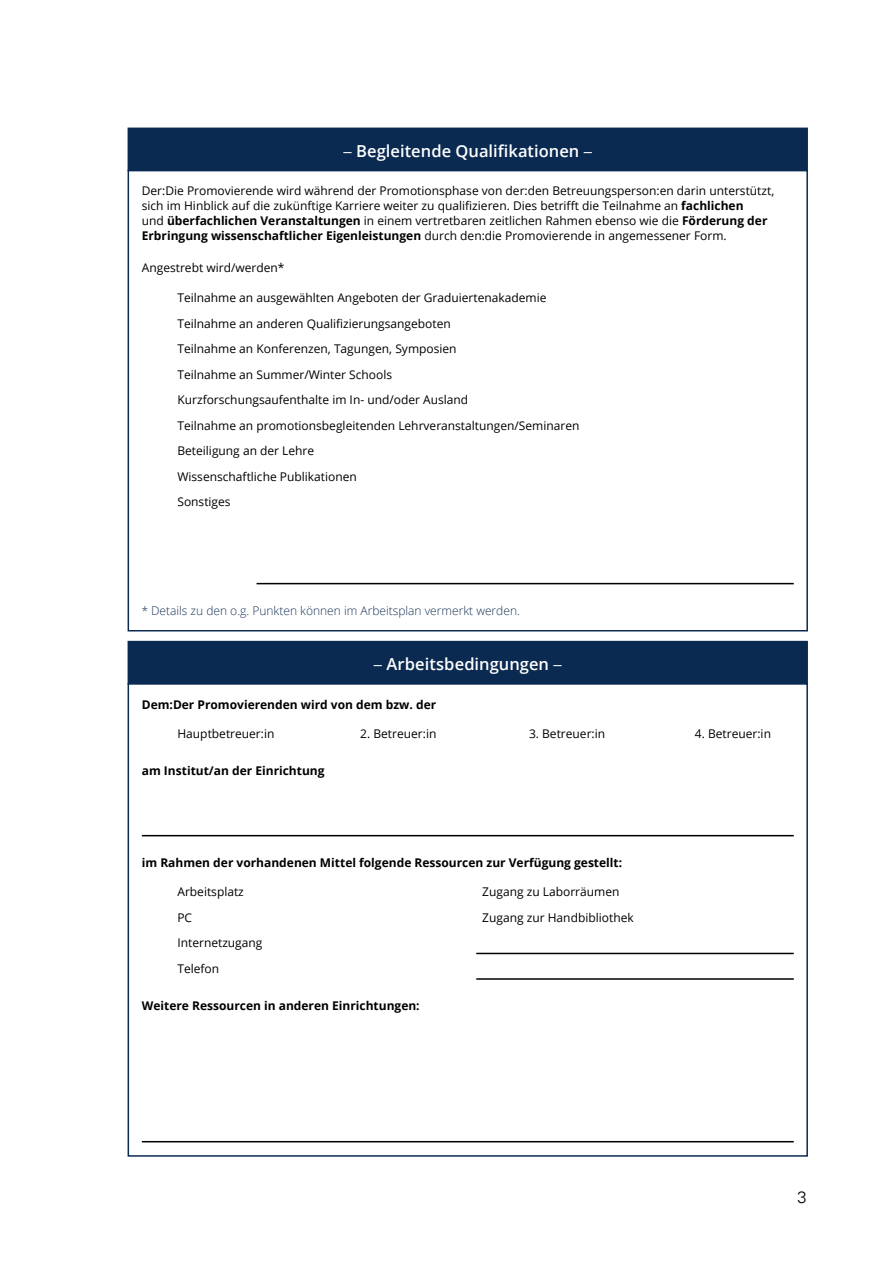
<style>
.page{position:relative;width:893px;height:1263px;background:#fff}
.page>*{position:absolute;margin:0;border:0;box-sizing:border-box;transform-origin:0 0}
.H2_Zwischenüberschri{font:600 16.5px "Open Sans";letter-spacing:.005em;color:#fff}
.t1{font:300 16.5px "Univers";color:#000}
.p_Fliesstext{font:12px/15px "Open Sans";color:#000}
.p_Fliesstext_fett{font:700 12px "Open Sans";color:#000}
.p_Fußnoten{font:300 12px "Open Sans";color:#193457}
.s1{font-family:"Univers";font-weight:400}
.s2{font-weight:700}
.s3{font-size:11.4px}
</style>
<div class="page">
<div style="left:128px;top:128px;width:679px;height:42px;background:#0b2a51"></div>
<hr style="left:257px;top:583px;width:537px;height:1px;background:#000">
<div style="left:128px;top:170px;width:680px;height:461px;border:2px solid #0b2a51"></div>
<div style="left:128px;top:641px;width:679px;height:43px;background:#0b2a51"></div>
<hr style="left:142px;top:835px;width:652px;height:1px;background:#000">
<hr style="left:476px;top:953px;width:318px;height:1px;background:#000">
<hr style="left:476px;top:978px;width:318px;height:2px;background:#000">
<hr style="left:142px;top:1141px;width:652px;height:1px;background:#000">
<div style="left:128px;top:683px;width:680px;height:474px;border:2px solid #0b2a51"></div>
<h2 class="H2_Zwischenüberschri" style="left:344px;top:140px;width:250px"><span class="s1">–</span> Begleitende Qualifikationen <span class="s1">–</span></h2>
<p class="p_Fliesstext" style="left:142px;top:183px;width:634px">Der:Die Promovierende wird während der Promotionsphase von der:den Betreuungsperson:en darin unterstützt, sich im Hinblick auf die zukünftige Karriere weiter zu qualifizieren. Dies betrifft die Teilnahme an <span class="s2">fachlichen<br></span>und <span class="s2">überfachlichen Veranstaltungen</span> in einem vertretbaren zeitlichen Rahmen ebenso wie die <span class="s2">Förderung der Erbringung wissenschaftlicher Eigenleistungen</span> durch den:die Promovierende in angemessener Form.</p>
<p class="p_Fliesstext" style="left:142px;top:260px;width:144px">Angestrebt wird/werden*</p>
<p class="p_Fliesstext" style="left:177px;top:290px;width:371px">Teilnahme an ausgewählten Angeboten der Graduiertenakademie</p>
<p class="p_Fliesstext" style="left:177px;top:315px;width:275px">Teilnahme an anderen Qualifizierungsangeboten</p>
<p class="p_Fliesstext" style="left:177px;top:341px;width:281px">Teilnahme an Konferenzen, Tagungen, Symposien</p>
<p class="p_Fliesstext" style="left:177px;top:367px;width:216px">Teilnahme an Summer/Winter Schools</p>
<p class="p_Fliesstext" style="left:177px;top:392px;width:292px">Kurzforschungsaufenthalte im In- und/oder Ausland</p>
<p class="p_Fliesstext" style="left:177px;top:418px;width:404px">Teilnahme an promotionsbegleitenden Lehrveranstaltungen/Seminaren</p>
<p class="p_Fliesstext" style="left:177px;top:443px;width:138px">Beteiligung an der Lehre</p>
<p class="p_Fliesstext" style="left:177px;top:469px;width:181px">Wissenschaftliche Publikationen</p>
<p class="p_Fliesstext" style="left:177px;top:494px;width:55px">Sonstiges</p>
<p class="p_Fußnoten" style="left:142px;top:602px;width:380px"><span class="s3">*</span> Details zu den o.g. Punkten können im Arbeitsplan vermerkt werden.</p>
<h2 class="H2_Zwischenüberschri" style="left:374px;top:653px;width:189px"><span class="s1">–</span> Arbeitsbedingungen <span class="s1">–</span></h2>
<p class="p_Fliesstext_fett" style="left:142px;top:696px;width:296px">Dem:Der Promovierenden wird von dem bzw. der</p>
<p class="p_Fliesstext" style="left:177px;top:726px;width:99px">Hauptbetreuer:in</p>
<p class="p_Fliesstext" style="left:360px;top:726px;width:78px">2. Betreuer:in</p>
<p class="p_Fliesstext" style="left:529px;top:726px;width:78px">3. Betreuer:in</p>
<p class="p_Fliesstext" style="left:695px;top:726px;width:78px">4. Betreuer:in</p>
<p class="p_Fliesstext_fett" style="left:142px;top:762px;width:184px">am Institut/an der Einrichtung</p>
<p class="p_Fliesstext_fett" style="left:142px;top:854px;width:482px">im Rahmen der vorhandenen Mittel folgende Ressourcen zur Verfügung gestellt:</p>
<p class="p_Fliesstext" style="left:177px;top:884px;width:68px">Arbeitsplatz</p>
<p class="p_Fliesstext" style="left:482px;top:884px;width:139px">Zugang zu Laborräumen</p>
<p class="p_Fliesstext" style="left:177px;top:910px;width:16px">PC</p>
<p class="p_Fliesstext" style="left:482px;top:910px;width:153px">Zugang zur Handbibliothek</p>
<p class="p_Fliesstext" style="left:177px;top:935px;width:87px">Internetzugang</p>
<p class="p_Fliesstext" style="left:177px;top:961px;width:43px">Telefon</p>
<p class="p_Fliesstext_fett" style="left:142px;top:997px;width:279px">Weitere Ressourcen in anderen Einrichtungen:</p>
<h1 class="t1" style="left:797px;top:1188px;width:11px">3</h1>
</div>
